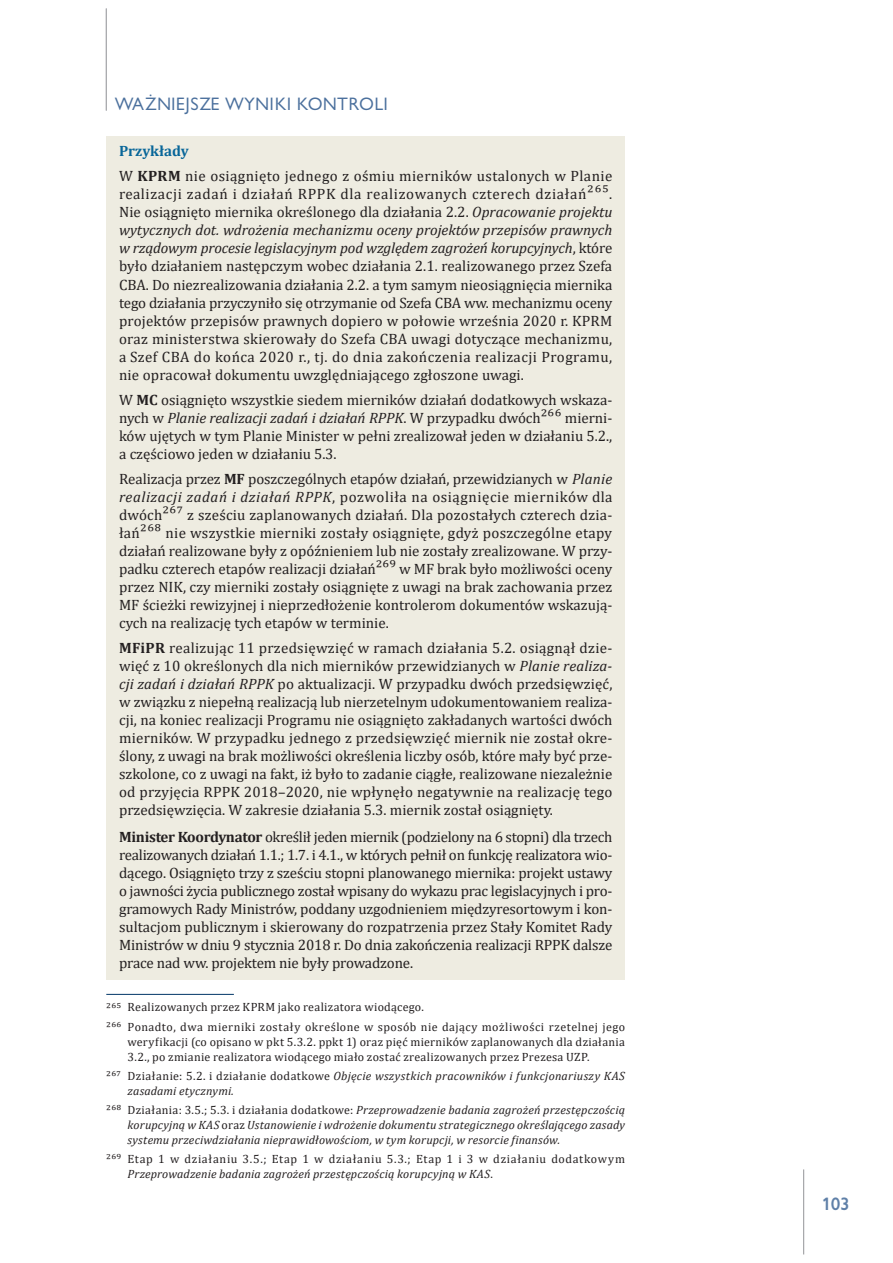
<style>
.page{position:relative;width:893px;height:1263px;background:#fff}
.page>*{position:absolute;margin:0;border:0;box-sizing:border-box;transform-origin:0 0}
.t1{font:16.5px "Gilead TTEFN";letter-spacing:.05em;color:#4b709d}
.t2{font:700 16.5px "Gilead TTEFN";color:#5f80a8}
.t3{font:15px/18px "Cambria";color:#231f20;text-align:justify}
.t4{font:15px/25.2px "Cambria";letter-spacing:.025em;color:#231f20}
.t5{font:italic 12px/15px "Cambria";letter-spacing:.015em;color:#231f20}
.t6{font:12px/19.2px "Cambria";letter-spacing:.03em;color:#231f20}
.t7{font:12px/15px "Cambria";letter-spacing:.055em;color:#231f20}
.s1{font-weight:700;color:#086699}
.s2{font-weight:700}
.s3{font-size:16.5px}
.s4{font-style:italic}
.s5{font-style:normal}
</style>
<div class="page">
<hr style="left:803px;top:1169px;width:1px;height:85px;background:#939598">
<hr style="left:106px;top:9px;width:1px;height:102px;background:#a8a9ad">
<div style="left:106px;top:136px;width:519px;height:32px;background:#eeece1"></div>
<div style="left:106px;top:161px;width:519px;height:230px;background:#eeece1"></div>
<div style="left:106px;top:385px;width:519px;height:86px;background:#eeece1"></div>
<div style="left:106px;top:464px;width:519px;height:176px;background:#eeece1"></div>
<div style="left:106px;top:633px;width:519px;height:194px;background:#eeece1"></div>
<div style="left:106px;top:821px;width:519px;height:158px;background:#eeece1"></div>
<hr style="left:106px;top:994px;width:128px;height:1px;background:#003667">
<p class="t1" style="left:115px;top:93px;width:275px">WAŻNIEJSZE WYNIKI KONTROLI</p>
<p class="t4" style="left:119px;top:138px;width:495px"><span class="s1">Przykłady<br></span>W <span class="s2">KPRM</span> nie osiągnięto jednego z ośmiu mierników ustalonych w Planie</p>
<p class="t3" style="left:119px;top:185px;width:495px">realizacji zadań i działań RPPK dla realizowanych czterech działań<span class="s3">265</span>.<br>Nie osiągnięto miernika określonego dla działania 2.2. <span class="s4">Opracowanie projektu wytycznych dot. wdrożenia mechanizmu oceny projektów przepisów prawnych w rządowym procesie legislacyjnym pod względem zagrożeń korupcyjnych</span>, które było działaniem następczym wobec działania 2.1. realizowanego przez Szefa CBA. Do niezrealizowania działania 2.2. a tym samym nieosiągnięcia miernika tego działania przyczyniło się otrzymanie od Szefa CBA ww. mechanizmu oceny projektów przepisów prawnych dopiero w połowie września 2020 r. KPRM oraz ministerstwa skierowały do Szefa CBA uwagi dotyczące mechanizmu, a Szef CBA do końca 2020 r., tj. do dnia zakończenia realizacji Programu, nie opracował dokumentu uwzględniającego zgłoszone uwagi.</p>
<p class="t3" style="left:119px;top:391px;width:495px">W <span class="s2">MC</span> osiągnięto wszystkie siedem mierników działań dodatkowych wskaza&shy;nych w <span class="s4">Planie realizacji zadań i działań RPPK</span>. W przypadku dwóch<span class="s3">266</span> mierni&shy;ków ujętych w tym Planie Minister w pełni zrealizował jeden w działaniu 5.2., a częściowo jeden w działaniu 5.3.</p>
<p class="t3" style="left:119px;top:470px;width:495px">Realizacja przez <span class="s2">MF</span> poszczególnych etapów działań, przewidzianych w <span class="s4">Planie realizacji zadań i działań RPPK</span>, pozwoliła na osiągnięcie mierników dla dwóch<span class="s3">267</span> z sześciu zaplanowanych działań. Dla pozostałych czterech dzia&shy;łań<span class="s3">268</span> nie wszystkie mierniki zostały osiągnięte, gdyż poszczególne etapy działań realizowane były z opóźnieniem lub nie zostały zrealizowane. W przy&shy;padku czterech etapów realizacji działań<span class="s3">269</span> w MF brak było możliwości oceny przez NIK, czy mierniki zostały osiągnięte z uwagi na brak zachowania przez MF ścieżki rewizyjnej i nieprzedłożenie kontrolerom dokumentów wskazują&shy;cych na realizację tych etapów w terminie.</p>
<p class="t3" style="left:119px;top:639px;width:495px"><span class="s2">MFiPR</span> realizując 11 przedsięwzięć w ramach działania 5.2. osiągnął dzie&shy;więć z 10 określonych dla nich mierników przewidzianych w <span class="s4">Planie realiza&shy;cji zadań i działań RPPK</span> po aktualizacji. W przypadku dwóch przedsięwzięć, w związku z niepełną realizacją lub nierzetelnym udokumentowaniem realiza&shy;cji, na koniec realizacji Programu nie osiągnięto zakładanych wartości dwóch mierników. W przypadku jednego z przedsięwzięć miernik nie został okre&shy;ślony, z uwagi na brak możliwości określenia liczby osób, które mały być prze&shy;szkolone, co z uwagi na fakt, iż było to zadanie ciągłe, realizowane niezależnie od przyjęcia RPPK 2018–2020, nie wpłynęło negatywnie na realizację tego przedsięwzięcia. W zakresie działania 5.3. miernik został osiągnięty.</p>
<p class="t3" style="left:119px;top:827px;width:495px"><span class="s2">Minister Koordynator</span> określił jeden miernik (podzielony na 6 stopni) dla trzech realizowanych działań 1.1.; 1.7. i 4.1., w których pełnił on funkcję realizatora wio&shy;dącego. Osiągnięto trzy z sześciu stopni planowanego miernika: projekt ustawy o jawności życia publicznego został wpisany do wykazu prac legislacyjnych i pro&shy;gramowych Rady Ministrów, poddany uzgodnieniem międzyresortowym i kon&shy;sultacjom publicznym i skierowany do rozpatrzenia przez Stały Komitet Rady Ministrów w dniu 9 stycznia 2018 r. Do dnia zakończenia realizacji RPPK dalsze prace nad ww. projektem nie były prowadzone.</p>
<p class="t6" style="left:106px;top:998px;width:520px">265 Realizowanych przez KPRM jako realizatora wiodącego.<br>266 Ponadto, dwa mierniki zostały określone w sposób nie dający możliwości rzetelnej jego</p>
<p class="t6" style="left:128px;top:1034px;width:499px;line-height:15px">weryfikacji (co opisano w pkt 5.3.2. ppkt 1) oraz pięć mierników zaplanowanych dla działania<br>3.2., po zmianie realizatora wiodącego miało zostać zrealizowanych przez Prezesa UZP.</p>
<p class="t5" style="left:128px;top:1067px;width:499px;text-indent:-21px"><span class="s5">267 Działanie: 5.2. i działanie dodatkowe</span> Objęcie wszystkich pracowników i funkcjonariuszy KAS zasadami etycznymi.</p>
<p class="t5" style="left:128px;top:1102px;width:499px;text-align:justify;text-indent:-21px"><span class="s5">268 Działania: 3.5.; 5.3. i działania dodatkowe:</span> Przeprowadzenie badania zagrożeń przestępczością korupcyjną w KAS <span class="s5">oraz</span> Ustanowienie i wdrożenie dokumentu strategicznego określającego zasady systemu przeciwdziałania nieprawidłowościom, w tym korupcji, w resorcie finansów.</p>
<p class="t7" style="left:128px;top:1151px;width:499px;text-indent:-21px">269 Etap 1 w działaniu 3.5.; Etap 1 w działaniu 5.3.; Etap 1 i 3 w działaniu dodatkowym<br><span class="s4">Przeprowadzenie badania zagrożeń przestępczością korupcyjną w KAS</span>.</p>
<p class="t2" style="left:821px;top:1193px;width:30px">103</p>
</div>
